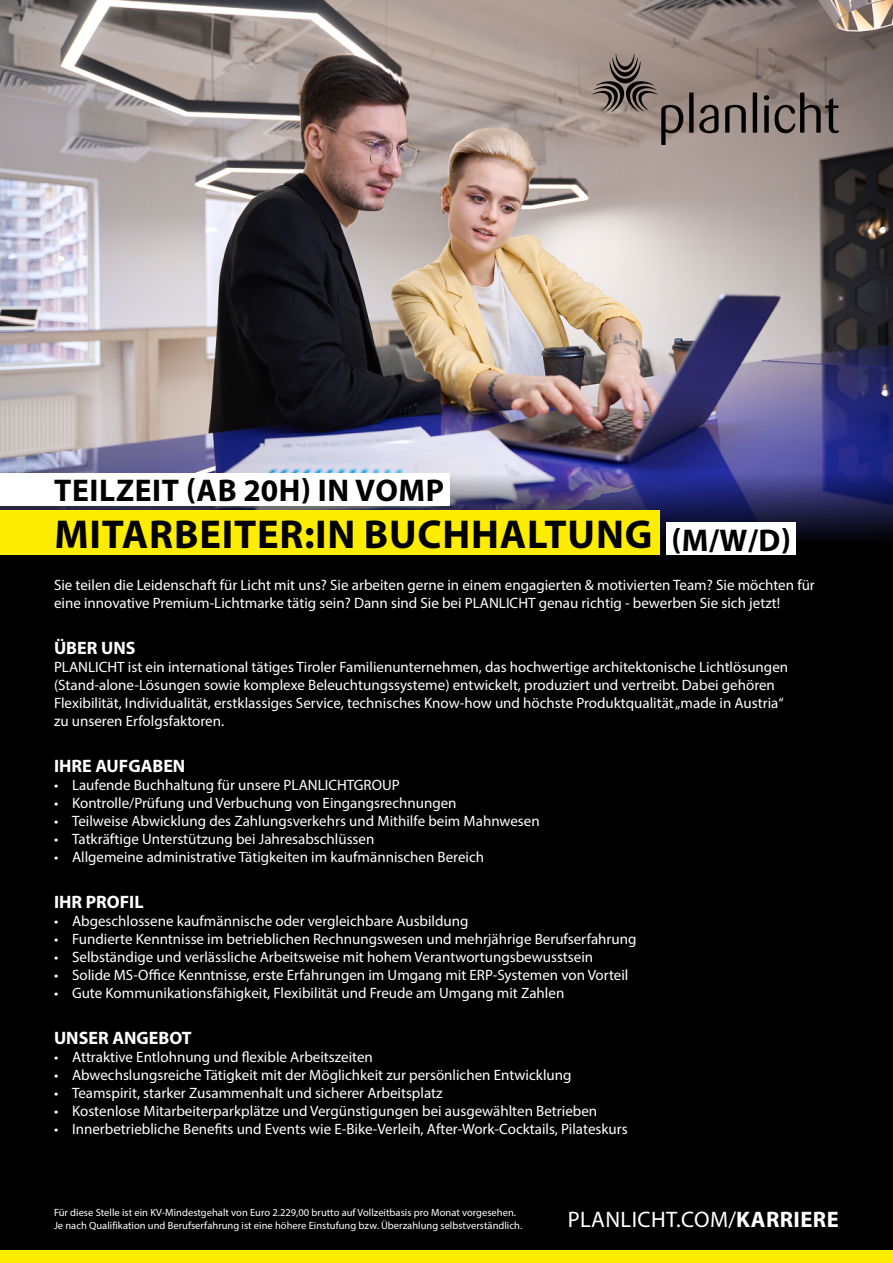
<style>
.page{position:relative;width:893px;height:1263px;background:#000}
.page>*{position:absolute;margin:0;border:0;box-sizing:border-box;transform-origin:0 0}
.t1{font:700 40.5px "Myriad Pro";letter-spacing:.02em;color:#000}
.t2{font:700 31.5px "Myriad Pro";letter-spacing:.02em;color:#000}
.t3{font:22.5px "Myriad Pro";letter-spacing:.02em;color:#fff}
.t4{font:700 18px "Myriad Pro";color:#fff}
.t5{font:15px/18px "Myriad Pro";color:#fff}
.t6{font:10.5px/12.6px "Myriad Pro";color:#fff}
.s1{font-size:31.5px}
.s2{font-weight:700}
</style>
<div class="page">
<img style="left:0;top:0;width:893px;height:540px">
<div style="left:0;top:1250px;width:893px;height:13px;background:#ffed00"></div>
<div style="left:689px;top:93px;width:5px;height:40px;background:#000"></div>
<svg style="left:699px;top:105px;width:19px;height:28px"></svg>
<svg style="left:725px;top:105px;width:21px;height:28px"></svg>
<hr style="left:753px;top:93px;width:4px;height:40px;background:#000">
<svg style="left:764px;top:93px;width:75px;height:40px"></svg>
<svg style="left:592px;top:54px;width:91px;height:91px;background:#897b74"></svg>
<div style="left:0;top:510px;width:660px;height:45px;background:#ffed00"></div>
<div style="left:666px;top:522px;width:130px;height:33px;background:#fff"></div>
<div style="left:0;top:473px;width:449px;height:32px;background:#fff"></div>
<h2 class="t2" style="left:54px;top:470px;width:391px">TEILZEIT (AB 20H) IN VOMP</h2>
<h1 class="t1" style="left:54px;top:508px;width:738px">MITARBEITER:IN BUCHHALTUNG <span class="s1">(M/W/D)</span></h1>
<p class="t5" style="left:54px;top:575px;width:762px">Sie teilen die Leidenschaft für Licht mit uns? Sie arbeiten gerne in einem engagierten &amp; motivierten Team? Sie möchten für eine innovative Premium-Lichtmarke tätig sein? Dann sind Sie bei PLANLICHT genau richtig - bewerben Sie sich jetzt!</p>
<p class="t4" style="left:54px;top:636px;width:83px">ÜBER UNS</p>
<p class="t5" style="left:54px;top:657px;width:736px">PLANLICHT ist ein international tätiges Tiroler Familienunternehmen, das hochwertige architektonische Lichtlösungen (Stand-alone-Lösungen sowie komplexe Beleuchtungssysteme) entwickelt, produziert und vertreibt. Dabei gehören Flexibilität, Individualität, erstklassiges Service, technisches Know-how und höchste Produktqualität „made in Austria“ zu unseren Erfolgsfaktoren.</p>
<p class="t4" style="left:54px;top:754px;width:133px">IHRE AUFGABEN</p>
<p class="t5" style="left:54px;top:775px;width:347px">• Laufende Buchhaltung für unsere PLANLICHTGROUP</p>
<p class="t5" style="left:54px;top:793px;width:404px">• Kontrolle/Prüfung und Verbuchung von Eingangsrechnungen</p>
<p class="t5" style="left:54px;top:811px;width:487px">• Teilweise Abwicklung des Zahlungsverkehrs und Mithilfe beim Mahnwesen</p>
<p class="t5" style="left:54px;top:829px;width:322px">• Tatkräftige Unterstützung bei Jahresabschlüssen</p>
<p class="t5" style="left:54px;top:847px;width:432px">• Allgemeine administrative Tätigkeiten im kaufmännischen Bereich</p>
<p class="t4" style="left:54px;top:890px;width:91px">IHR PROFIL</p>
<p class="t5" style="left:54px;top:912px;width:416px">• Abgeschlossene kaufmännische oder vergleichbare Ausbildung</p>
<p class="t5" style="left:54px;top:930px;width:584px">• Fundierte Kenntnisse im betrieblichen Rechnungswesen und mehrjährige Berufserfahrung</p>
<p class="t5" style="left:54px;top:948px;width:541px">• Selbständige und verlässliche Arbeitsweise mit hohem Verantwortungsbewusstsein</p>
<p class="t5" style="left:54px;top:966px;width:576px">• Solide MS-Office Kenntnisse, erste Erfahrungen im Umgang mit ERP-Systemen von Vorteil</p>
<p class="t5" style="left:54px;top:984px;width:512px">• Gute Kommunikationsfähigkeit, Flexibilität und Freude am Umgang mit Zahlen</p>
<p class="t4" style="left:54px;top:1026px;width:139px">UNSER ANGEBOT</p>
<p class="t5" style="left:54px;top:1048px;width:320px">• Attraktive Entlohnung und flexible Arbeitszeiten</p>
<p class="t5" style="left:54px;top:1066px;width:519px">• Abwechslungsreiche Tätigkeit mit der Möglichkeit zur persönlichen Entwicklung</p>
<p class="t5" style="left:54px;top:1084px;width:390px">• Teamspirit, starker Zusammenhalt und sicherer Arbeitsplatz</p>
<p class="t5" style="left:54px;top:1102px;width:545px">• Kostenlose Mitarbeiterparkplätze und Vergünstigungen bei ausgewählten Betrieben</p>
<p class="t5" style="left:54px;top:1120px;width:575px">• Innerbetriebliche Benefits und Events wie E-Bike-Verleih, After-Work-Cocktails, Pilateskurs</p>
<p class="t6" style="left:54px;top:1206px;width:470px">Für diese Stelle ist ein KV-Mindestgehalt von Euro 2.229,00 brutto auf Vollzeitbasis pro Monat vorgesehen.<br>Je nach Qualifikation und Berufserfahrung ist eine höhere Einstufung bzw. Überzahlung selbstverständlich.</p>
<h3 class="t3" style="left:568px;top:1205px;width:273px">PLANLICHT.COM/<span class="s2">KARRIERE</span></h3>
</div>
